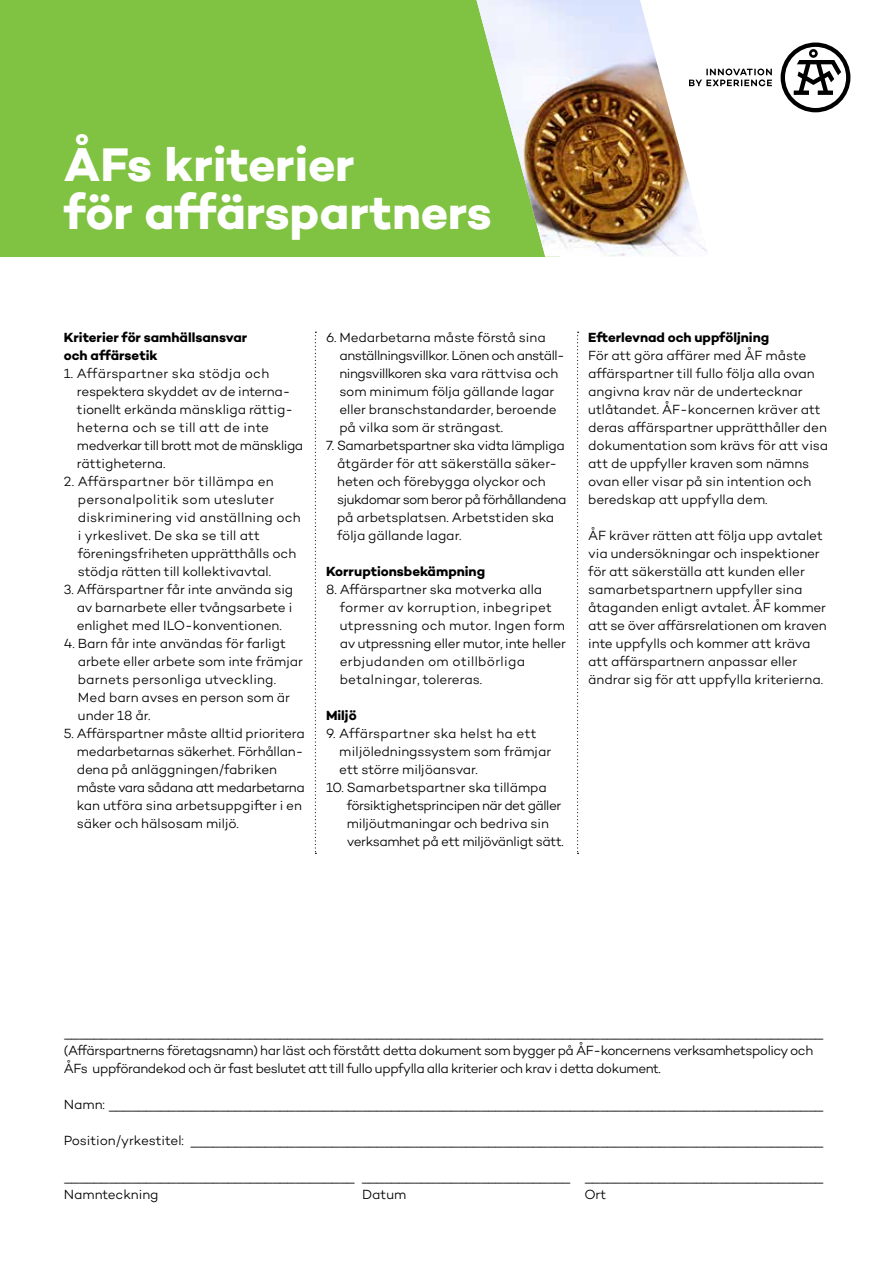
<style>
.page{position:relative;width:893px;height:1263px;background:#fff}
.page>*{position:absolute;margin:0;border:0;box-sizing:border-box;transform-origin:0 0}
.t1{font:700 48px/48px "Campton";letter-spacing:-.005em;color:#fff}
.t2{font:300 13.5px/18px "Campton";letter-spacing:-.01em;color:#000}
.t3{font:300 13.5px/18px "Campton";letter-spacing:.01em;color:#000}
.t4{font:300 13.5px/18px "Campton";letter-spacing:-.03em;color:#000}
.t5{font:700 13.5px/18px "Campton";color:#000}
</style>
<div class="page">
<svg style="left:315px;top:332px;width:1px;height:522px"></svg>
<svg style="left:577px;top:332px;width:2px;height:522px"></svg>
<div style="left:0;top:0;width:560px;height:257px;background:#80c342"></div>
<svg style="left:709px;top:69px;width:63px;height:17px"></svg>
<svg style="left:781px;top:43px;width:69px;height:69px"></svg>
<img style="left:476px;top:0;width:233px;height:257px">
<h1 class="t1" style="left:64px;top:140px;width:430px">ÅFs kriterier<br>för affärspartners</h1>
<p class="t5" style="left:64px;top:329px;width:185px">Kriterier för samhällsansvar och affärsetik</p>
<p class="t2" style="left:77px;top:364px;width:228px;text-indent:-13px">1. Affärspartner ska stödja och respektera skyddet av de interna&shy;tionellt erkända mänskliga rättig&shy;heterna och se till att de inte medverkar till brott mot de mänskliga rättigheterna.</p>
<p class="t3" style="left:78px;top:472px;width:224px;text-indent:-14px">2. Affärspartner bör tillämpa en personalpolitik som utesluter diskriminering vid anställning och i yrkeslivet. De ska se till att föreningsfriheten upprätthålls och stödja rätten till kollektivavtal.</p>
<p class="t2" style="left:77px;top:580px;width:218px;text-align:justify;text-indent:-13px">3. Affärspartner får inte använda sig av barnarbete eller tvångsarbete i enlighet med ILO-konventionen.</p>
<p class="t2" style="left:78px;top:634px;width:227px;text-indent:-14px">4. Barn får inte användas för farligt arbete eller arbete som inte främjar barnets personliga utveckling.<br>Med barn avses en person som är under 18 år.</p>
<p class="t2" style="left:77px;top:724px;width:229px;text-indent:-13px">5. Affärspartner måste alltid prioritera medarbetarnas säkerhet. Förhållan&shy;dena på anläggningen/fabriken måste vara sådana att medarbetarna kan utföra sina arbetsuppgifter i en säker och hälsosam miljö.</p>
<p class="t2" style="left:339px;top:329px;width:227px;text-indent:-13px">6. Medarbetarna måste förstå sina anställningsvillkor. Lönen och anställ&shy;ningsvillkoren ska vara rättvisa och som minimum följa gällande lagar eller branschstandarder, beroende på vilka som är strängast.</p>
<p class="t2" style="left:337px;top:437px;width:231px;text-indent:-11px">7. Samarbetspartner ska vidta lämpliga åtgärder för att säkerställa säker&shy;heten och förebygga olyckor och sjukdomar som beror på förhållandena på arbetsplatsen. Arbetstiden ska följa gällande lagar.</p>
<p class="t5" style="left:326px;top:563px;width:161px">Korruptionsbekämpning</p>
<p class="t3" style="left:340px;top:581px;width:228px;text-indent:-14px">8. Affärspartner ska motverka alla former av korruption, inbegripet utpressning och mutor. Ingen form av utpressning eller mutor, inte heller erbjudanden om otillbörliga betalningar, tolereras.</p>
<p class="t5" style="left:326px;top:707px;width:32px">Miljö</p>
<p class="t2" style="left:339px;top:725px;width:214px;text-indent:-13px">9. Affärspartner ska helst ha ett miljöledningssystem som främjar ett större miljöansvar.</p>
<p class="t2" style="left:347px;top:779px;width:219px;text-indent:-21px">10. Samarbetspartner ska tillämpa försiktighetsprincipen när det gäller miljöutmaningar och bedriva sin verksamhet på ett miljövänligt sätt.</p>
<p class="t5" style="left:588px;top:329px;width:182px">Efterlevnad och uppföljning</p>
<p class="t2" style="left:588px;top:347px;width:241px">För att göra affärer med ÅF måste affärspartner till fullo följa alla ovan angivna krav när de undertecknar utlåtandet. ÅF-koncernen kräver att deras affärspartner upprätthåller den dokumentation som krävs för att visa att de uppfyller kraven som nämns ovan eller visar på sin intention och beredskap att uppfylla dem.</p>
<p class="t2" style="left:588px;top:527px;width:240px">ÅF kräver rätten att följa upp avtalet via undersökningar och inspektioner för att säkerställa att kunden eller samarbetspartnern uppfyller sina åtaganden enligt avtalet. ÅF kommer att se över affärsrelationen om kraven inte uppfylls och kommer att kräva att affärspartnern anpassar eller ändrar sig för att uppfylla kriterierna.</p>
<p class="t4" style="left:64px;top:1023px;width:762px">______________________________________________________________________________________________________ (Affärspartnerns företagsnamn) har läst och förstått detta dokument som bygger på ÅF-koncernens verksamhetspolicy och<br>ÅFs uppförandekod och är fast beslutet att till fullo uppfylla alla kriterier och krav i detta dokument.</p>
<p class="t2" style="left:64px;top:1095px;width:762px">Namn: ________________________________________________________________________________________________</p>
<p class="t2" style="left:64px;top:1131px;width:762px">Position/yrkestitel: _____________________________________________________________________________________</p>
<p class="t2" style="left:64px;top:1167px;width:762px">_______________________________________ ____________________________ ________________________________<br>Namnteckning</p>
<p class="t2" style="left:362px;top:1185px;width:46px">Datum</p>
<p class="t2" style="left:584px;top:1185px;width:24px">Ort</p>
</div>
